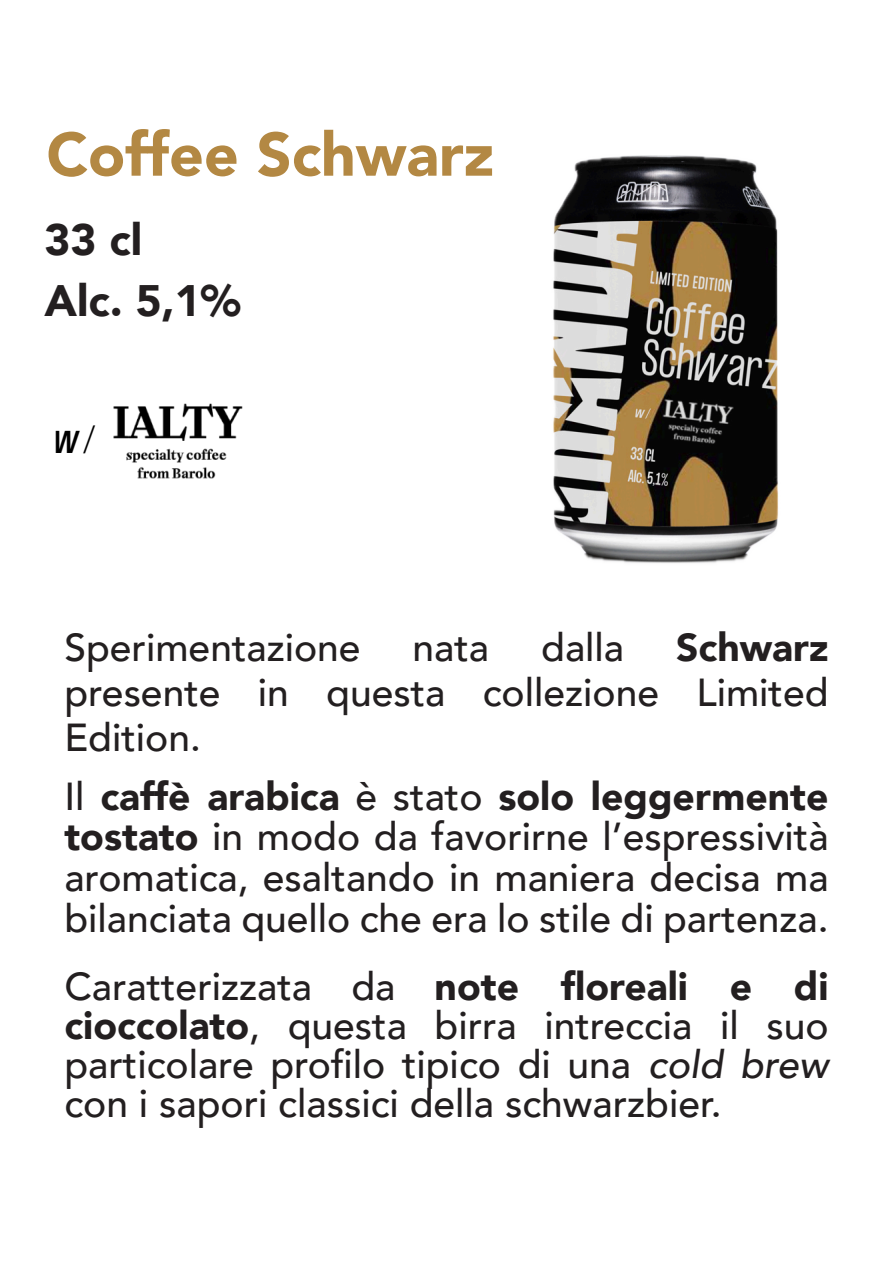
<style>
.page{position:relative;width:893px;height:1263px;background:#fff}
.page>*{position:absolute;margin:0;border:0;box-sizing:border-box;transform-origin:0 0}
.t1{font:900 60.75px "Avenir";color:#b38843}
.t2{font:900 43.95px "Avenir";color:#231f20}
.t3{font:500 39px "Avenir";color:#231f20}
.t4{font:900 39px "Avenir";color:#231f20}
.t5{font:34.05px "Formula Condensed";color:#000}
.s1{font-weight:500}
.s2{font-weight:900}
.s3{font-style:italic}
</style>
<div class="page">
<img style="left:553px;top:155px;width:225px;height:408px">
<img style="left:113px;top:404px;width:130px;height:75px">
<p class="t1" style="left:46px;top:115px;width:449px">Coffee Schwarz</p>
<p class="t2" style="left:45px;top:211px;width:99px">33 cl</p>
<p class="t2" style="left:45px;top:272px;width:198px">Alc. 5,1%</p>
<p class="t5" style="left:55px;top:426px;width:43px">w/</p>
<p class="t3" style="left:64px;top:622px;width:298px">Sperimentazione</p>
<p class="t3" style="left:413px;top:622px;width:78px">nata</p>
<p class="t3" style="left:541px;top:622px;width:85px">dalla</p>
<p class="t4" style="left:676px;top:622px;width:154px">Schwarz</p>
<p class="t3" style="left:64px;top:667px;width:766px">presente in questa collezione Limited</p>
<p class="t3" style="left:64px;top:712px;width:138px">Edition.</p>
<p class="t4" style="left:64px;top:770px;width:766px"><span class="s1">Il</span> caffè arabica <span class="s1">è stato</span> solo leggermente</p>
<p class="t3" style="left:64px;top:811px;width:766px"><span class="s2">tostato</span> in modo da favorirne l’espressività</p>
<p class="t3" style="left:64px;top:852px;width:766px">aromatica, esaltando in maniera decisa ma</p>
<p class="t3" style="left:64px;top:893px;width:766px">bilanciata quello che era lo stile di partenza.</p>
<p class="t3" style="left:64px;top:961px;width:332px">Caratterizzata da</p>
<p class="t4" style="left:435px;top:961px;width:395px">note floreali e di</p>
<p class="t3" style="left:64px;top:1000px;width:766px"><span class="s2">cioccolato</span>, questa birra intreccia il suo</p>
<p class="t3" style="left:64px;top:1039px;width:766px">particolare profilo tipico di una <span class="s3">cold brew</span></p>
<p class="t3" style="left:64px;top:1078px;width:659px">con i sapori classici della schwarzbier.</p>
</div>
